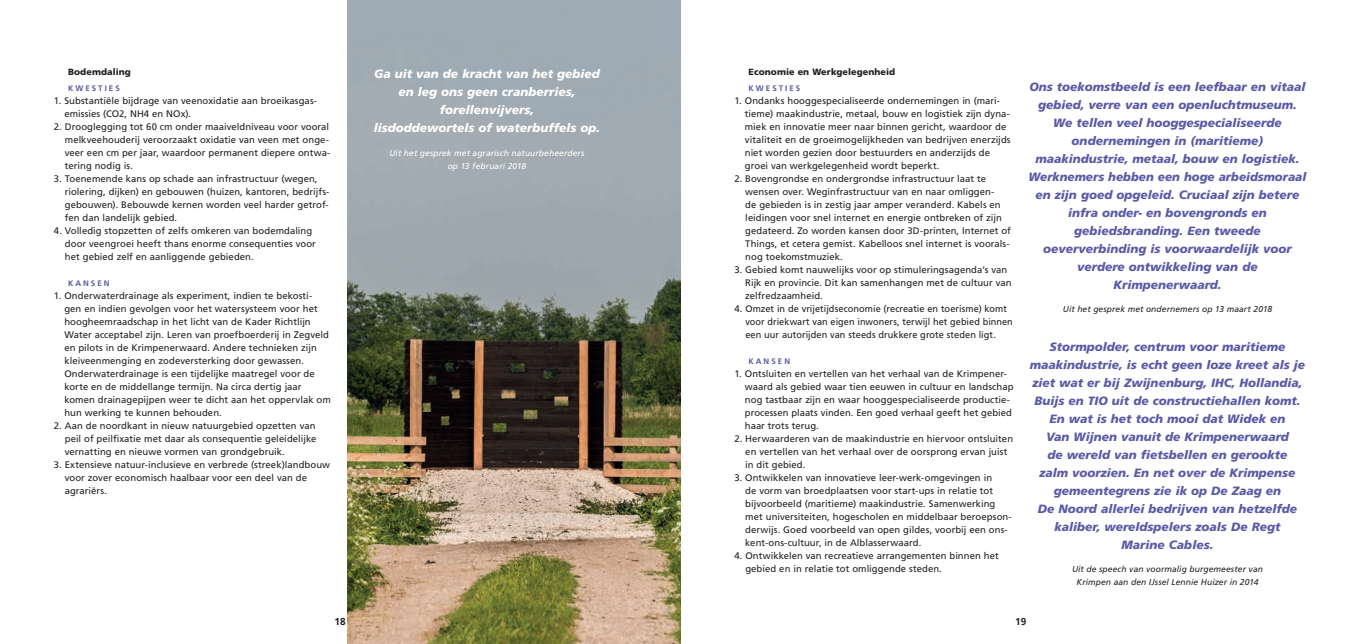
<style>
.page{position:relative;width:1361px;height:644px;background:#fff}
.page>*{position:absolute;margin:0;border:0;box-sizing:border-box;transform-origin:0 0}
.t1{font:italic 900 12px/18px "Frutiger LT Std";color:#595aa7;text-align:center}
.t2{font:italic 900 12px/18px "Frutiger LT Std";color:#fff;text-align:center}
.t3{font:700 10px "Frutiger LT Std";color:#231f20}
.t4{font:9.5px/13px "Frutiger LT Std";letter-spacing:.005em;color:#231f20}
.t5{font:900 9px "Frutiger LT Std";letter-spacing:.01em;color:#231f20}
.t6{font:italic 8.5px/13px "Frutiger LT Std";letter-spacing:.01em;color:#231f20;text-align:center}
.t7{font:italic 8.5px/13px "Frutiger LT Std";letter-spacing:.01em;color:#fff;text-align:center}
.t8{font:700 8px "Frutiger LT Std";letter-spacing:.25em;color:#595aa7}
</style>
<div class="page">
<img style="left:347px;top:0;width:333px;height:643px">
<p class="t5" style="left:68px;top:66px;width:64px">Bodemdaling</p>
<p class="t8" style="left:68px;top:84px;width:53px">KWESTIES</p>
<p class="t4" style="left:64px;top:94px;width:254px;text-indent:-11px">1. Substantiële bijdrage van veenoxidatie aan broeikasgas&shy;emissies (CO2, NH4 en NOx).</p>
<p class="t4" style="left:65px;top:120px;width:267px;text-indent:-11px">2. Drooglegging tot 60 cm onder maaiveldniveau voor vooral melkveehouderij veroorzaakt oxidatie van veen met onge&shy;veer een cm per jaar, waardoor permanent diepere ontwa&shy;tering nodig is.</p>
<p class="t4" style="left:65px;top:172px;width:266px;text-indent:-11px">3. Toenemende kans op schade aan infrastructuur (wegen, riolering, dijken) en gebouwen (huizen, kantoren, bedrijfs&shy;gebouwen). Bebouwde kernen worden veel harder getrof&shy;fen dan landelijk gebied.</p>
<p class="t4" style="left:65px;top:224px;width:253px;text-indent:-11px">4. Volledig stopzetten of zelfs omkeren van bodemdaling door veengroei heeft thans enorme consequenties voor het gebied zelf en aanliggende gebieden.</p>
<p class="t8" style="left:68px;top:279px;width:43px">KANSEN</p>
<p class="t4" style="left:64px;top:289px;width:268px;text-indent:-11px">1. Onderwaterdrainage als experiment, indien te bekosti&shy;gen en indien gevolgen voor het watersysteem voor het hoogheemraadschap in het licht van de Kader Richtlijn Water acceptabel zijn. Leren van proefboerderij in Zegveld en pilots in de Krimpenerwaard. Andere technieken zijn kleiveenmenging en zodeversterking door gewassen.<br>Onderwaterdrainage is een tijdelijke maatregel voor de korte en de middellange termijn. Na circa dertig jaar komen drainagepijpen weer te dicht aan het oppervlak om hun werking te kunnen behouden.</p>
<p class="t4" style="left:65px;top:419px;width:253px;text-align:justify;text-indent:-11px">2. Aan de noordkant in nieuw natuurgebied opzetten van peil of peilfixatie met daar als consequentie geleidelijke vernatting en nieuwe vormen van grondgebruik.</p>
<p class="t4" style="left:65px;top:458px;width:267px;text-indent:-11px">3. Extensieve natuur-inclusieve en verbrede (streek)landbouw voor zover economisch haalbaar voor een deel van de agrariërs.</p>
<p class="t2" style="left:374px;top:65px;width:228px">Ga uit van de kracht van het gebied en leg ons geen cranberries, forellenvijvers,<br>lisdoddewortels of waterbuffels op.</p>
<p class="t7" style="left:389px;top:147px;width:197px">Uit het gesprek met agrarisch natuurbeheerders op 13 februari 2018</p>
<p class="t5" style="left:748px;top:66px;width:148px">Economie en Werkgelegenheid</p>
<p class="t8" style="left:748px;top:84px;width:53px">KWESTIES</p>
<p class="t4" style="left:745px;top:94px;width:267px;text-indent:-11px">1. Ondanks hooggespecialiseerde ondernemingen in (mari&shy;tieme) maakindustrie, metaal, bouw en logistiek zijn dyna&shy;miek en innovatie meer naar binnen gericht, waardoor de vitaliteit en de groeimogelijkheden van bedrijven enerzijds niet worden gezien door bestuurders en anderzijds de groei van werkgelegenheid wordt beperkt.</p>
<p class="t4" style="left:745px;top:172px;width:267px;text-indent:-11px">2. Bovengrondse en ondergrondse infrastructuur laat te wensen over. Weginfrastructuur van en naar omliggen-<br>de gebieden is in zestig jaar amper veranderd. Kabels en leidingen voor snel internet en energie ontbreken of zijn gedateerd. Zo worden kansen door 3D-printen, Internet of Things, et cetera gemist. Kabelloos snel internet is voorals&shy;nog toekomstmuziek.</p>
<p class="t4" style="left:745px;top:263px;width:268px;text-indent:-11px">3. Gebied komt nauwelijks voor op stimuleringsagenda’s van<br>Rijk en provincie. Dit kan samenhangen met de cultuur van zelfredzaamheid.</p>
<p class="t4" style="left:745px;top:302px;width:269px;text-indent:-11px">4. Omzet in de vrijetijdseconomie (recreatie en toerisme) komt voor driekwart van eigen inwoners, terwijl het gebied binnen een uur autorijden van steeds drukkere grote steden ligt.</p>
<p class="t8" style="left:748px;top:357px;width:43px">KANSEN</p>
<p class="t4" style="left:745px;top:367px;width:270px;text-indent:-11px">1. Ontsluiten en vertellen van het verhaal van de Krimpener&shy;waard als gebied waar tien eeuwen in cultuur en landschap nog tastbaar zijn en waar hooggespecialiseerde productie&shy;processen plaats vinden. Een goed verhaal geeft het gebied haar trots terug.</p>
<p class="t4" style="left:745px;top:432px;width:269px;text-indent:-11px">2. Herwaarderen van de maakindustrie en hiervoor ontsluiten en vertellen van het verhaal over de oorsprong ervan juist in dit gebied.</p>
<p class="t4" style="left:745px;top:471px;width:268px;text-indent:-11px">3. Ontwikkelen van innovatieve leer-werk-omgevingen in<br>de vorm van broedplaatsen voor start-ups in relatie tot bijvoorbeeld (maritieme) maakindustrie. Samenwerking met universiteiten, hogescholen en middelbaar beroepson&shy;derwijs. Goed voorbeeld van open gildes, voorbij een ons&shy;kent-ons-cultuur, in de Alblasserwaard.</p>
<p class="t4" style="left:745px;top:549px;width:255px;text-indent:-11px">4. Ontwikkelen van recreatieve arrangementen binnen het gebied en in relatie tot omliggende steden.</p>
<p class="t1" style="left:1028px;top:78px;width:279px">Ons toekomstbeeld is een leefbaar en vitaal gebied, verre van een openluchtmuseum.<br>We tellen veel hooggespecialiseerde ondernemingen in (maritieme) maakindustrie, metaal, bouw en logistiek.<br>Werknemers hebben een hoge arbeidsmoraal en zijn goed opgeleid. Cruciaal zijn betere infra onder- en bovengronds en gebiedsbranding. Een tweede oeververbinding is voorwaardelijk voor verdere ontwikkeling van de Krimpenerwaard.</p>
<p class="t6" style="left:1063px;top:303px;width:211px">Uit het gesprek met ondernemers op 13 maart 2018</p>
<p class="t1" style="left:1030px;top:338px;width:277px">Stormpolder, centrum voor maritieme maakindustrie, is echt geen loze kreet als je ziet wat er bij Zwijnenburg, IHC, Hollandia, Buijs en TIO uit de constructiehallen komt.<br>En wat is het toch mooi dat Widek en<br>Van Wijnen vanuit de Krimpenerwaard<br>de wereld van fietsbellen en gerookte<br>zalm voorzien. En net over de Krimpense gemeentegrens zie ik op De Zaag en<br>De Noord allerlei bedrijven van hetzelfde kaliber, wereldspelers zoals De Regt<br>Marine Cables.</p>
<p class="t6" style="left:1072px;top:563px;width:192px">Uit de speech van voormalig burgemeester van<br>Krimpen aan den IJssel Lennie Huizer in 2014</p>
<p class="t3" style="left:335px;top:615px;width:13px">18</p>
<p class="t3" style="left:1015px;top:615px;width:13px">19</p>
</div>
